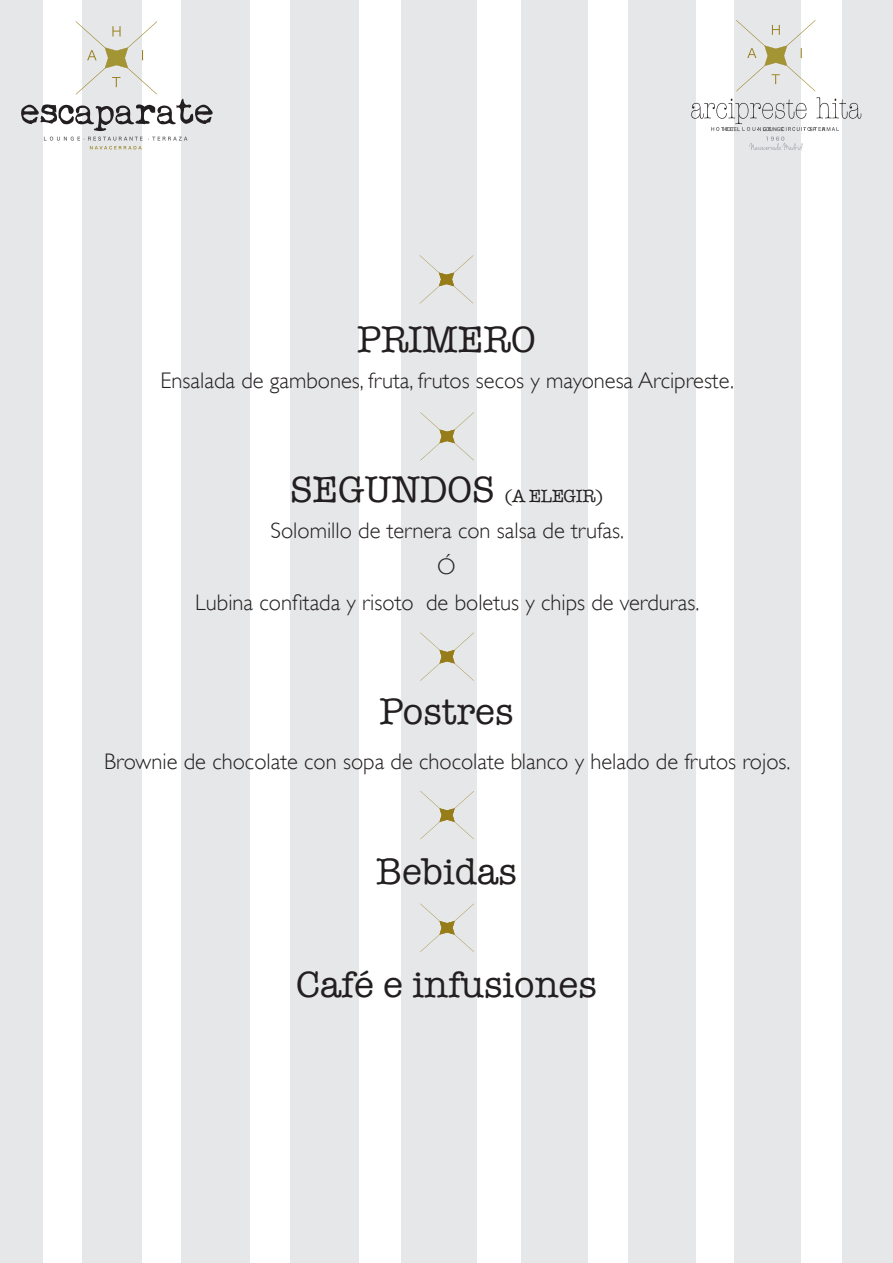
<style>
.page{position:relative;width:893px;height:1263px;background:#fff}
.page>*{position:absolute;margin:0;border:0;box-sizing:border-box;transform-origin:0 0}
.t1{font:37.5px "American Typewriter";color:#231f20}
.t2{font:300 22.5px "Gill Sans";color:#231f20}
.t3{font:18px "American Typewriter";letter-spacing:-.025em;color:#231f20}
.t4{font:4.8px "Hira Kaku Pro W6";color:#57585a;scale:.94 1}
.s1{font-size:37.5px}
</style>
<div class="page">
<div style="left:0;top:0;width:43px;height:1263px;background:#e6e7e9"></div>
<div style="left:82px;top:0;width:60px;height:1263px;background:#e6e7e9"></div>
<div style="left:182px;top:0;width:68px;height:1263px;background:#e6e7e9"></div>
<div style="left:291px;top:0;width:68px;height:1263px;background:#e6e7e9"></div>
<div style="left:401px;top:0;width:76px;height:1263px;background:#e6e7e9"></div>
<div style="left:522px;top:0;width:66px;height:1263px;background:#e6e7e9"></div>
<div style="left:628px;top:0;width:68px;height:1263px;background:#e6e7e9"></div>
<div style="left:734px;top:0;width:66px;height:1263px;background:#e6e7e9"></div>
<div style="left:842px;top:0;width:51px;height:1263px;background:#e6e7e9"></div>
<svg style="left:44px;top:137px;width:143px;height:12px"></svg>
<svg style="left:21px;top:21px;width:192px;height:110px"></svg>
<svg style="left:736px;top:20px;width:79px;height:71px"></svg>
<svg style="left:749px;top:137px;width:54px;height:14px"></svg>
<svg style="left:691px;top:97px;width:170px;height:34px"></svg>
<svg style="left:420px;top:412px;width:54px;height:48px"></svg>
<svg style="left:420px;top:632px;width:54px;height:49px"></svg>
<svg style="left:420px;top:791px;width:54px;height:48px"></svg>
<svg style="left:420px;top:903px;width:54px;height:49px"></svg>
<svg style="left:420px;top:255px;width:53px;height:49px"></svg>
<p class="t4" style="left:723px;top:125px;width:19px">HOTEL</p>
<p class="t4" style="left:763px;top:125px;width:23px">LOUNGE</p>
<p class="t4" style="left:809px;top:125px;width:18px">SP A</p>
<p class="t1" style="left:357px;top:311px;width:180px">PRIMERO</p>
<p class="t2" style="left:161px;top:368px;width:575px">Ensalada de gambones, fruta, frutos secos y mayonesa Arcipreste.</p>
<p class="t3" style="left:290px;top:482px;width:315px"><span class="s1">SEGUNDOS</span> (A ELEGIR)</p>
<p class="t2" style="left:271px;top:517px;width:355px">Solomillo de ternera con salsa de trufas.</p>
<p class="t2" style="left:437px;top:553px;width:20px">Ó</p>
<p class="t2" style="left:195px;top:589px;width:506px">Lubina confitada y risoto de boletus y chips de verduras.</p>
<p class="t1" style="left:380px;top:683px;width:135px">Postres</p>
<p class="t2" style="left:104px;top:749px;width:688px">Brownie de chocolate con sopa de chocolate blanco y helado de frutos rojos.</p>
<p class="t1" style="left:376px;top:843px;width:142px">Bebidas</p>
<p class="t1" style="left:296px;top:955px;width:302px">Café e infusiones</p>
</div>
